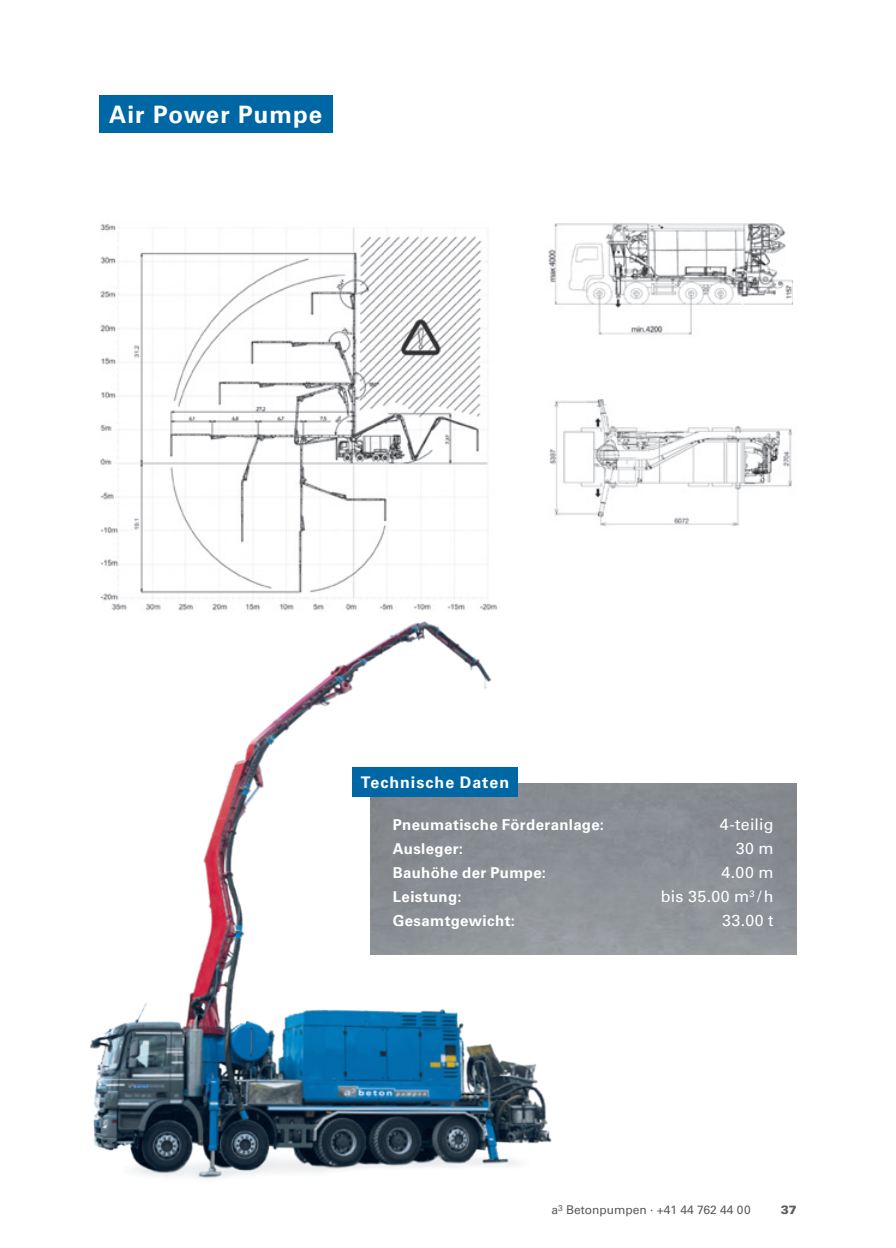
<style>
.page{position:relative;width:896px;height:1248px;background:#fff}
.page>*{position:absolute;margin:0;border:0;box-sizing:border-box;transform-origin:0 0}
.t1{font:700 24px "Univers LT Std";letter-spacing:.04em;color:#fff}
.t2{font:16px "Univers LT Std";letter-spacing:.02em;color:#fff}
.t3{font:700 16px "Univers LT Std";letter-spacing:.065em;color:#fff}
.t4{font:700 15px "Univers LT Std";letter-spacing:.02em;color:#fff}
.t5{font:12px "Univers LT Std";color:#5a5a5d}
.t6{font:900 12px "Univers LT Std";color:#5a5a5d}
</style>
<div class="page">
<img style="left:100px;top:224px;width:397px;height:387px">
<img style="left:549px;top:399px;width:243px;height:127px">
<img style="left:548px;top:223px;width:244px;height:112px">
<img style="left:90px;top:621px;width:473px;height:558px">
<div style="left:99px;top:96px;width:233px;height:37px;background:#0067a5"></div>
<img style="left:370px;top:783px;width:427px;height:171px">
<div style="left:352px;top:767px;width:166px;height:29px;background:#0067a5"></div>
<h1 class="t1" style="left:109px;top:100px;width:215px">Air Power Pumpe</h1>
<p class="t3" style="left:361px;top:772px;width:150px">Technische Daten</p>
<p class="t4" style="left:393px;top:815px;width:213px">Pneumatische Förderanlage:</p>
<p class="t2" style="left:720px;top:814px;width:55px">4-teilig</p>
<p class="t4" style="left:393px;top:839px;width:72px">Ausleger:</p>
<p class="t2" style="left:736px;top:838px;width:39px">30 m</p>
<p class="t4" style="left:393px;top:863px;width:155px">Bauhöhe der Pumpe:</p>
<p class="t2" style="left:721px;top:862px;width:53px">4.00 m</p>
<p class="t4" style="left:393px;top:887px;width:70px">Leistung:</p>
<p class="t2" style="left:661px;top:886px;width:114px">bis 35.00 m<sup>3</sup> /h</p>
<p class="t4" style="left:393px;top:911px;width:124px">Gesamtgewicht:</p>
<p class="t2" style="left:722px;top:910px;width:53px">33.00 t</p>
<p class="t5" style="left:551px;top:1202px;width:201px">a<sup>3</sup> Betonpumpen · +41 44 762 44 00</p>
<p class="t6" style="left:781px;top:1201px;width:18px">37</p>
</div>
